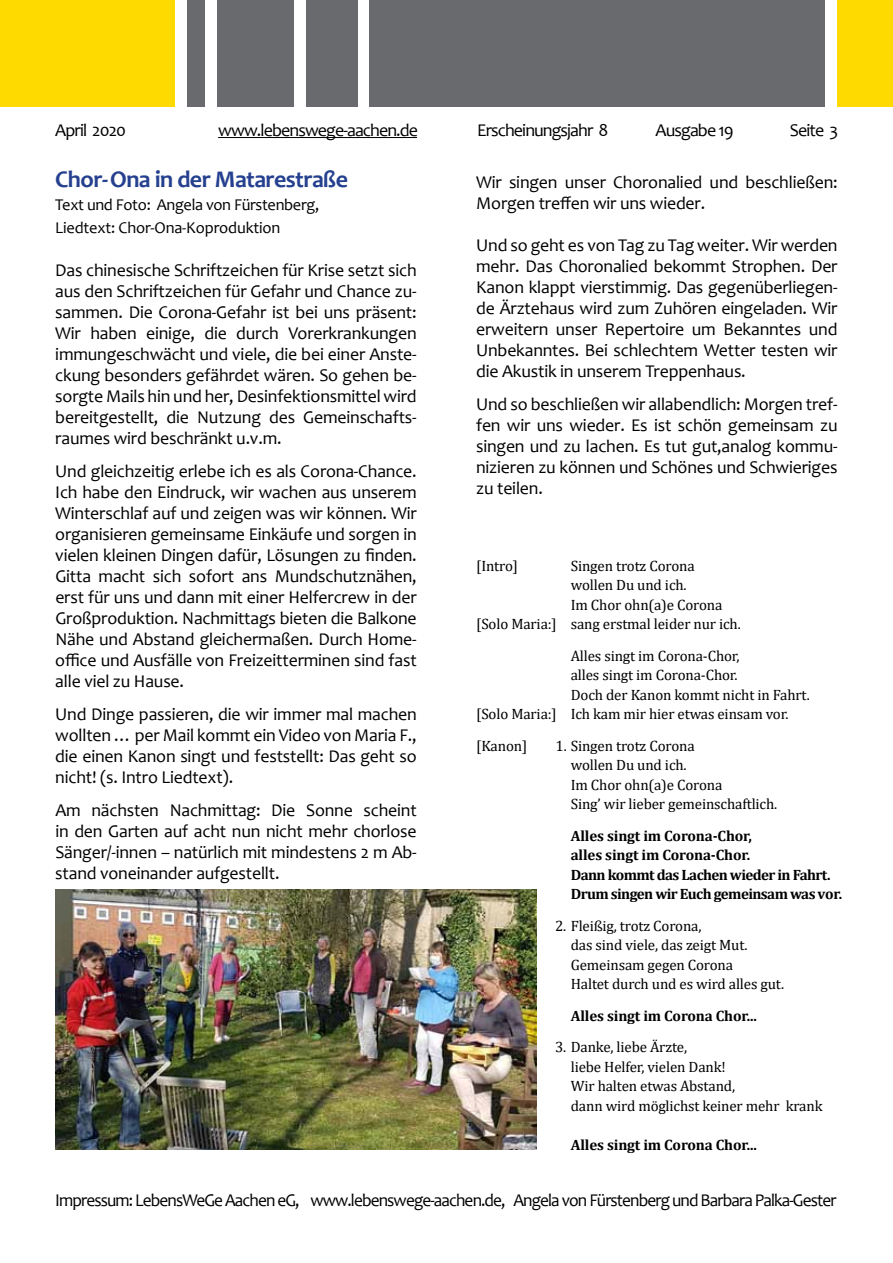
<style>
.page{position:relative;width:893px;height:1263px;background:#fff}
.page>*{position:absolute;margin:0;border:0;box-sizing:border-box;transform-origin:0 0}
.t1{font:700 24px "Candara";letter-spacing:-.025em;color:#25408f}
.t2{font:18px/21px "Candara";letter-spacing:-.01em;color:#000;text-align:justify}
.t3{font:18px "Candara";letter-spacing:-.05em;color:#000;scale:.96 1}
.t4{font:18px "Candara";letter-spacing:-.05em;color:#000}
.t5{font:16.5px/22.5px "Candara";letter-spacing:-.02em;color:#000}
.t6{font:15px/19.5px "Cambria";letter-spacing:-.01em;color:#000}
.t7{font:700 15px/19.5px "Cambria";letter-spacing:-.04em;color:#000}
.t8{font:700 15px "Cambria";letter-spacing:-.01em;color:#000}
</style>
<div class="page">
<div style="left:370px;top:0;width:455px;height:106px;background:#696a6d"></div>
<div style="left:838px;top:0;width:55px;height:106px;background:#ffda00"></div>
<div style="left:306px;top:0;width:51px;height:106px;background:#696a6d"></div>
<div style="left:217px;top:0;width:76px;height:106px;background:#696a6d"></div>
<div style="left:187px;top:0;width:17px;height:106px;background:#696a6d"></div>
<div style="left:0;top:0;width:174px;height:106px;background:#ffda00"></div>
<hr style="left:218px;top:137px;width:199px;height:1px;background:#000">
<img style="left:55px;top:890px;width:481px;height:259px">
<p class="t4" style="left:55px;top:119px;width:72px">April 2020</p>
<p class="t4" style="left:218px;top:119px;width:201px">www.lebenswege-aachen.de</p>
<p class="t4" style="left:477px;top:119px;width:133px">Erscheinungsjahr 8</p>
<p class="t4" style="left:656px;top:119px;width:80px">Ausgabe 19</p>
<p class="t2" style="left:790px;top:120px;width:50px">Seite 3</p>
<h1 class="t1" style="left:55px;top:165px;width:294px">Chor- Ona in der Matarestraße</h1>
<p class="t5" style="left:55px;top:193px;width:265px">Text und Foto: Angela von Fürstenberg,<br>Liedtext: Chor-Ona-Koproduktion</p>
<p class="t2" style="left:55px;top:259px;width:363px">Das chinesische Schriftzeichen für Krise setzt sich aus den Schriftzeichen für Gefahr und Chance zu&shy;sammen. Die Corona-Gefahr ist bei uns präsent:<br>Wir haben einige, die durch Vorerkrankungen immungeschwächt und viele, die bei einer Anste&shy;ckung besonders gefährdet wären. So gehen be&shy;sorgte Mails hin und her, Desinfektionsmittel wird bereitgestellt, die Nutzung des Gemeinschafts&shy;raumes wird beschränkt u.v.m.</p>
<p class="t2" style="left:55px;top:460px;width:363px">Und gleichzeitig erlebe ich es als Corona-Chance.<br>Ich habe den Eindruck, wir wachen aus unserem Winterschlaf auf und zeigen was wir können. Wir organisieren gemeinsame Einkäufe und sorgen in vielen kleinen Dingen dafür, Lösungen zu finden.<br>Gitta macht sich sofort ans Mundschutznähen, erst für uns und dann mit einer Helfercrew in der Großproduktion. Nachmittags bieten die Balkone Nähe und Abstand gleichermaßen. Durch Home&shy;office und Ausfälle von Freizeitterminen sind fast alle viel zu Hause.</p>
<p class="t2" style="left:55px;top:704px;width:363px">Und Dinge passieren, die wir immer mal machen wollten … per Mail kommt ein Video von Maria F., die einen Kanon singt und feststellt: Das geht so nicht! (s. Intro Liedtext).</p>
<p class="t2" style="left:55px;top:800px;width:363px">Am nächsten Nachmittag: Die Sonne scheint in den Garten auf acht nun nicht mehr chorlose Sänger/-innen – natürlich mit mindestens 2 m Ab&shy;stand voneinander aufgestellt.</p>
<p class="t2" style="left:476px;top:171px;width:363px">Wir singen unser Choronalied und beschließen:<br>Morgen treffen wir uns wieder.</p>
<p class="t2" style="left:476px;top:234px;width:363px">Und so geht es von Tag zu Tag weiter. Wir werden mehr. Das Choronalied bekommt Strophen. Der Kanon klappt vierstimmig. Das gegenüberliegen&shy;de Ärztehaus wird zum Zuhören eingeladen. Wir erweitern unser Repertoire um Bekanntes und Unbekanntes. Bei schlechtem Wetter testen wir die Akustik in unserem Treppenhaus.</p>
<p class="t2" style="left:476px;top:393px;width:363px">Und so beschließen wir allabendlich: Morgen tref&shy;fen wir uns wieder. Es ist schön gemeinsam zu singen und zu lachen. Es tut gut,analog kommu&shy;nizieren zu können und Schönes und Schwieriges zu teilen.</p>
<p class="t6" style="left:476px;top:556px;width:43px">[Intro]</p>
<p class="t6" style="left:571px;top:556px;width:125px">Singen trotz Corona</p>
<p class="t6" style="left:571px;top:575px;width:117px">wollen Du und ich.</p>
<p class="t6" style="left:571px;top:595px;width:153px">Im Chor ohn(a)e Corona</p>
<p class="t6" style="left:476px;top:614px;width:266px">[Solo Maria:] sang erstmal leider nur ich.</p>
<p class="t6" style="left:571px;top:646px;width:170px">Alles singt im Corona-Chor,</p>
<p class="t6" style="left:571px;top:665px;width:168px">alles singt im Corona-Chor.</p>
<p class="t6" style="left:571px;top:685px;width:241px">Doch der Kanon kommt nicht in Fahrt.</p>
<p class="t6" style="left:476px;top:704px;width:314px">[Solo Maria:] Ich kam mir hier etwas einsam vor.</p>
<p class="t6" style="left:476px;top:736px;width:53px">[Kanon]</p>
<p class="t6" style="left:571px;top:736px;width:208px;text-indent:-15px">1. Singen trotz Corona<br>wollen Du und ich.<br>Im Chor ohn(a)e Corona<br>Sing’ wir lieber gemeinschaftlich.</p>
<p class="t7" style="left:571px;top:825px;width:273px">Alles singt im Corona-Chor,<br>alles singt im Corona-Chor.<br>Dann kommt das Lachen wieder in Fahrt.<br>Drum singen wir Euch gemeinsam was vor.</p>
<p class="t6" style="left:571px;top:916px;width:215px;text-indent:-16px">2. Fleißig, trotz Corona,<br>das sind viele, das zeigt Mut.<br>Gemeinsam gegen Corona<br>Haltet durch und es wird alles gut.</p>
<p class="t8" style="left:571px;top:1005px;width:188px">Alles singt im Corona Chor...</p>
<p class="t6" style="left:571px;top:1037px;width:253px;text-indent:-16px">3. Danke, liebe Ärzte,<br>liebe Helfer, vielen Dank!<br>Wir halten etwas Abstand,<br>dann wird möglichst keiner mehr krank</p>
<p class="t8" style="left:571px;top:1134px;width:188px">Alles singt im Corona Chor...</p>
<p class="t3" style="left:55px;top:1189px;width:815px">Impressum: LebensWeGe Aachen eG, www.lebenswege-aachen.de, Angela von Fürstenberg und Barbara Palka-Gester</p>
</div>
